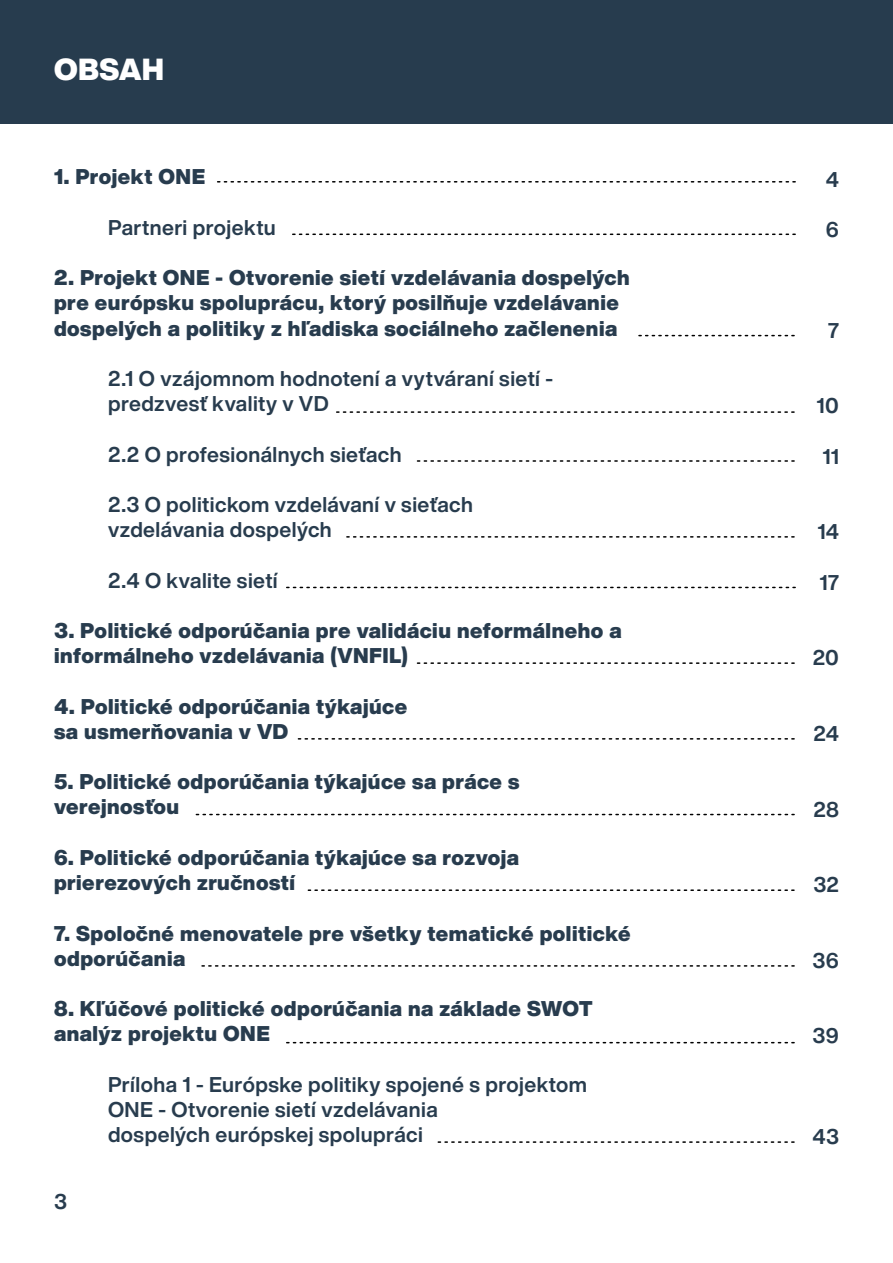
<style>
.page{position:relative;width:893px;height:1263px;background:#fff}
.page>*{position:absolute;margin:0;border:0;box-sizing:border-box;transform-origin:0 0}
.t1{font:900 30px "Helvetica Now Display";letter-spacing:.01em;color:#fff}
.t2{font:900 21px/25.2px "Helvetica Now Display";letter-spacing:.025em;color:#283c4e}
.t3{font:700 21px/25.2px "Helvetica Now Display";letter-spacing:.02em;color:#283c4e}
</style>
<div class="page">
<div style="left:0;top:0;width:893px;height:123px;background:#273c4e"></div>
<svg style="left:218px;top:181px;width:577px;height:2px"></svg>
<svg style="left:293px;top:234px;width:502px;height:1px"></svg>
<svg style="left:639px;top:335px;width:155px;height:1px"></svg>
<svg style="left:337px;top:411px;width:457px;height:2px"></svg>
<svg style="left:417px;top:460px;width:377px;height:2px"></svg>
<svg style="left:287px;top:587px;width:508px;height:1px"></svg>
<svg style="left:417px;top:662px;width:377px;height:2px"></svg>
<svg style="left:298px;top:738px;width:496px;height:2px"></svg>
<svg style="left:196px;top:814px;width:598px;height:1px"></svg>
<svg style="left:308px;top:889px;width:486px;height:2px"></svg>
<svg style="left:202px;top:965px;width:592px;height:2px"></svg>
<svg style="left:287px;top:1042px;width:507px;height:1px"></svg>
<svg style="left:438px;top:1141px;width:356px;height:2px"></svg>
<svg style="left:347px;top:536px;width:447px;height:2px"></svg>
<h1 class="t1" style="left:54px;top:49px;width:111px">OBSAH</h1>
<p class="t2" style="left:54px;top:164px;width:153px">1. Projekt ONE</p>
<p class="t3" style="left:108px;top:215px;width:169px">Partneri projektu</p>
<p class="t2" style="left:54px;top:265px;width:577px">2. Projekt ONE - Otvorenie sietí vzdelávania dospelých pre európsku spoluprácu, ktorý posilňuje vzdelávanie dospelých a politiky z hľadiska sociálneho začlenenia</p>
<p class="t3" style="left:108px;top:366px;width:447px">2.1 O vzájomnom hodnotení a vytváraní sietí - predzvesť kvality v VD</p>
<p class="t3" style="left:108px;top:441px;width:295px">2.2 O profesionálnych sieťach</p>
<p class="t3" style="left:108px;top:492px;width:366px">2.3 O politickom vzdelávaní v sieťach vzdelávania dospelých</p>
<p class="t3" style="left:108px;top:567px;width:171px">2.4 O kvalite sietí</p>
<p class="t2" style="left:54px;top:618px;width:569px">3. Politické odporúčania pre validáciu neformálneho a informálneho vzdelávania (VNFIL)</p>
<p class="t2" style="left:54px;top:694px;width:355px">4. Politické odporúčania týkajúce sa usmerňovania v VD</p>
<p class="t2" style="left:54px;top:769px;width:467px">5. Politické odporúčania týkajúce sa práce s verejnosťou</p>
<p class="t2" style="left:54px;top:845px;width:466px">6. Politické odporúčania týkajúce sa rozvoja prierezových zručností</p>
<p class="t2" style="left:54px;top:920px;width:578px">7. Spoločné menovatele pre všetky tematické politické odporúčania</p>
<p class="t2" style="left:54px;top:996px;width:540px">8. Kľúčové politické odporúčania na základe SWOT analýz projektu ONE</p>
<p class="t3" style="left:108px;top:1071px;width:481px">Príloha 1 - Európske politiky spojené s projektom<br>ONE - Otvorenie sietí vzdelávania<br>dospelých európskej spolupráci</p>
<p class="t3" style="left:54px;top:1189px;width:14px">3</p>
<p class="t3" style="left:826px;top:166px;width:15px">4</p>
<p class="t3" style="left:826px;top:217px;width:15px">6</p>
<p class="t3" style="left:828px;top:318px;width:12px">7</p>
<p class="t3" style="left:817px;top:393px;width:24px">10</p>
<p class="t3" style="left:822px;top:444px;width:18px">11</p>
<p class="t3" style="left:817px;top:519px;width:23px">14</p>
<p class="t3" style="left:820px;top:570px;width:21px">17</p>
<p class="t3" style="left:813px;top:645px;width:28px">20</p>
<p class="t3" style="left:813px;top:721px;width:27px">24</p>
<p class="t3" style="left:813px;top:796px;width:27px">28</p>
<p class="t3" style="left:813px;top:872px;width:27px">32</p>
<p class="t3" style="left:813px;top:948px;width:28px">36</p>
<p class="t3" style="left:813px;top:1023px;width:28px">39</p>
<p class="t3" style="left:812px;top:1124px;width:28px">43</p>
</div>
